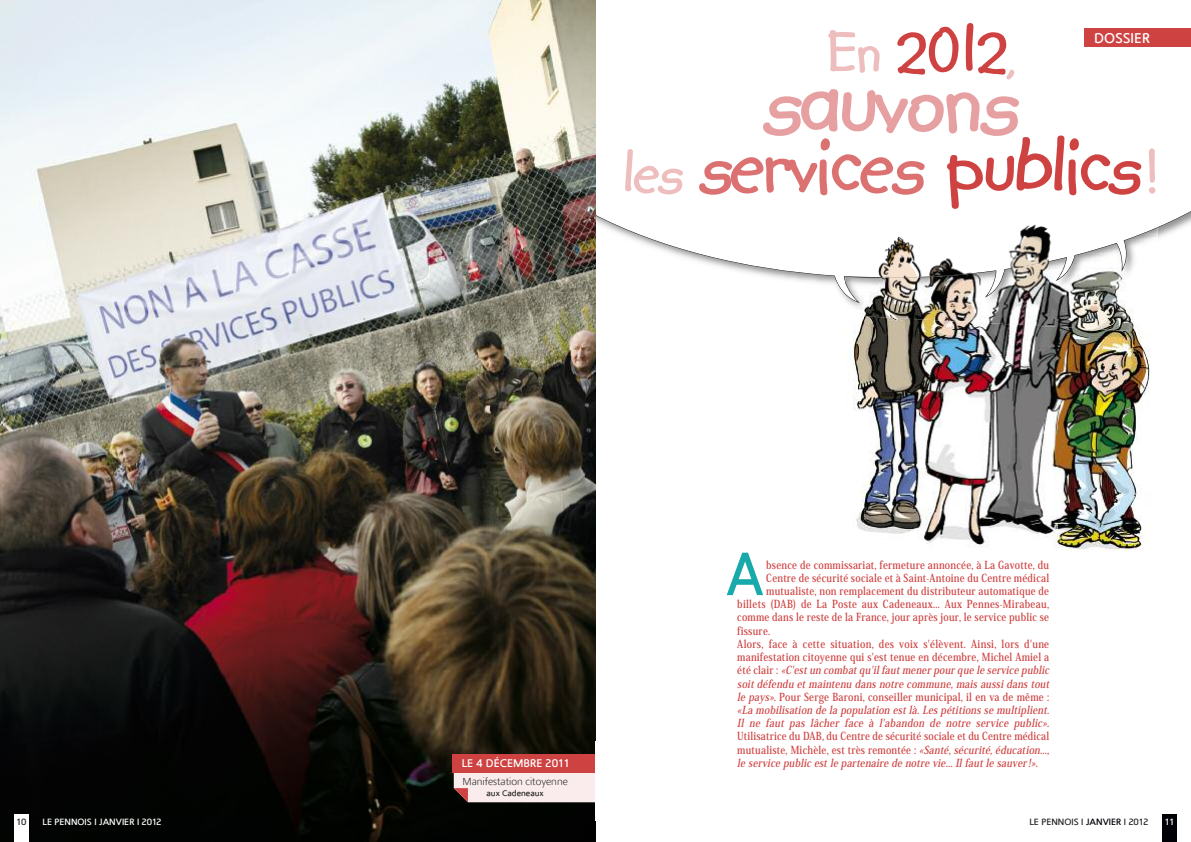
<style>
.page{position:relative;width:1191px;height:842px;background:#fff}
.page>*{position:absolute;margin:0;border:0;box-sizing:border-box;transform-origin:0 0}
.t1{font:700 100px "Kidprint";letter-spacing:-.03em;color:#e7a0a1}
.t2{font:700 85px "Kidprint";letter-spacing:-.03em;color:#db7171}
.t3{font:700 80px "Kidprint";color:#cf4242}
.t4{font:60px "Fortheloveofhate";color:#18a9ab;scale:.85 1}
.t5{font:14px "Fortheloveofhate";color:#fff}
.t6{font:700 11px "Koz Min Pro";letter-spacing:.025em;color:#cf4242;scale:.85 1}
.t7{font:italic 700 11px "Koz Min Pro";letter-spacing:.025em;color:#cf4242;scale:.85 1}
.t8{font:11px "Fortheloveofhate";color:#fff}
.t9{font:10px "Fortheloveofhatelight";color:#272627}
.t10{font:9px "Fortheloveofhate";color:#272627}
.t11{font:9px "Fortheloveofhate";color:#fff}
.t12{font:8px "Fortheloveofhate";color:#272627}
.s1{font-size:65px;color:#eebdbd}
.s2{font-size:60px;color:#eebdbd}
.s3{color:#cf4242}
.s4{font-style:normal}
.s5{font-style:italic}
.s6{color:#000106}
</style>
<div class="page">
<svg style="left:595px;top:0;width:596px;height:303px"></svg>
<img style="left:0;top:0;width:595px;height:842px">
<div style="left:1162px;top:814px;width:14px;height:28px;background:#000106"></div>
<div style="left:14px;top:814px;width:14px;height:28px;background:#fff"></div>
<div style="left:1084px;top:28px;width:107px;height:19px;background:#cf4242"></div>
<div style="left:454px;top:773px;width:141px;height:29px;background:#faecec"></div>
<div style="left:452px;top:754px;width:143px;height:19px;background:#cf4242"></div>
<img style="left:846px;top:332px;width:304px;height:219px">
<img style="left:849px;top:303px;width:291px;height:29px">
<img style="left:845px;top:218px;width:312px;height:9px">
<img style="left:845px;top:297px;width:312px;height:6px">
<img style="left:845px;top:297px;width:14px;height:5px">
<img style="left:845px;top:227px;width:312px;height:70px">
<h3 class="t3" style="left:825px;top:4px;width:194px"><span class="s1">En</span> 2012<span class="s2">,</span></h3>
<h1 class="t1" style="left:762px;top:48px;width:258px">sauvons</h1>
<h2 class="t2" style="left:622px;top:120px;width:538px"><span class="s1">les</span> services <span class="s3">publics</span><span class="s1">!</span></h2>
<p class="t5" style="left:1094px;top:29px;width:57px">DOSSIER</p>
<p class="t8" style="left:462px;top:756px;width:109px">LE 4 DÉCEMBRE 2011</p>
<p class="t9" style="left:462px;top:775px;width:107px">Manifestation citoyenne</p>
<p class="t12" style="left:486px;top:788px;width:59px">AUX CADENEAUX</p>
<h3 class="t4" style="left:726px;top:537px;width:45px">A</h3>
<p class="t6" style="left:766px;top:557px;width:334px">bsence de commissariat, fermeture annoncée, à La Gavotte, du</p>
<p class="t6" style="left:766px;top:570px;width:334px">Centre de sécurité sociale et à Saint-Antoine du Centre médical</p>
<p class="t6" style="left:766px;top:583px;width:334px">mutualiste, non remplacement du distributeur automatique de</p>
<p class="t6" style="left:737px;top:596px;width:368px">billets (DAB) de La Poste aux Cadeneaux... Aux Pennes-Mirabeau,</p>
<p class="t6" style="left:737px;top:609px;width:368px">comme dans le reste de la France, jour après jour, le service public se</p>
<p class="t6" style="left:737px;top:623px;width:40px">fissure.</p>
<p class="t6" style="left:737px;top:636px;width:368px">Alors, face à cette situation, des voix s'élèvent. Ainsi, lors d'une</p>
<p class="t6" style="left:737px;top:649px;width:368px">manifestation citoyenne qui s'est tenue en décembre, Michel Amiel a</p>
<p class="t7" style="left:737px;top:662px;width:372px"><span class="s4">é t é c l a i r :</span> «C'est un combat qu'il faut mener pour que le service public</p>
<p class="t7" style="left:737px;top:675px;width:372px">soit défendu et maintenu dans notre commune, mais aussi dans tout</p>
<p class="t6" style="left:737px;top:689px;width:368px"><span class="s5">lepays»</span>. Pour Serge Baroni, conseiller municipal, il en va de même :</p>
<p class="t7" style="left:737px;top:702px;width:372px">«La mobilisation de la population est là. Les pétitions se multiplient.</p>
<p class="t7" style="left:737px;top:715px;width:369px">Il ne faut pas lâcher face à l'abandon de notre service public»<span class="s4">.</span></p>
<p class="t6" style="left:737px;top:728px;width:368px">Utilisatrice du DAB, du Centre de sécurité sociale et du Centre médical</p>
<p class="t6" style="left:737px;top:741px;width:372px">mutualiste, Michèle, est très remontée : <span class="s5">«Santé,sécurité,éducation...,</span></p>
<p class="t7" style="left:737px;top:755px;width:355px">le service public est le partenaire de notre vie... Il faut le sauver !»<span class="s4">.</span></p>
<p class="t10" style="left:17px;top:816px;width:11px">10</p>
<p class="t11" style="left:43px;top:816px;width:120px">LE PENNOIS I JANVIER I 2012</p>
<p class="t10" style="left:1029px;top:816px;width:120px">LE PENNOIS I <span class="s6">JANVIER</span> I 2012</p>
<p class="t11" style="left:1164px;top:816px;width:10px">11</p>
</div>
